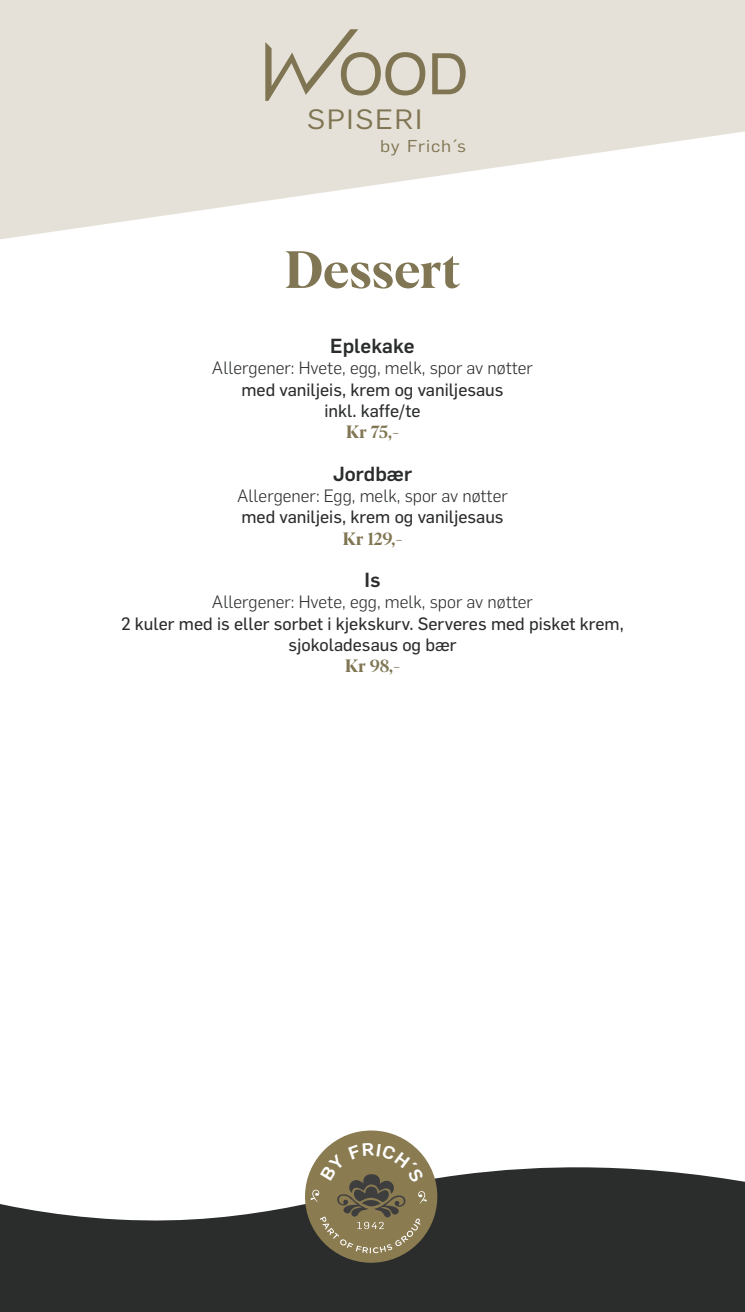
<style>
.page{position:relative;width:745px;height:1312px;background:#fff}
.page>*{position:absolute;margin:0;border:0;box-sizing:border-box;transform-origin:0 0}
.t1{font:51.25px "Albra Semi";color:#807653}
.t2{font:27.38px "Flama";letter-spacing:.055em;color:#807552;scale:1.1 1}
.t3{font:500 20px "Flama";color:#2a2d2b}
.t4{font:17.5px/21.2px "Flama Basic";color:#2a2d2b;text-align:center}
.t5{font:300 17.5px "Flama";color:#2a2d2b}
.t6{font:17.5px "Albra Semi";color:#807653}
.t7{font:16.88px "Flama";letter-spacing:.045em;color:#807552;scale:1.1 1}
</style>
<div class="page">
<svg style="left:0;top:0;width:744px;height:239px;fill:#e5e1d8"></svg>
<svg style="left:265px;top:29px;width:160px;height:72px;background:#cfc9bb"></svg>
<svg style="left:432px;top:53px;width:33px;height:41px"></svg>
<svg style="left:0;top:1167px;width:744px;height:144px;fill:#2a2d2b"></svg>
<svg style="left:304px;top:1130px;width:133px;height:132px;background:#8a7f62"></svg>
<h2 class="t2" style="left:307px;top:100px;width:106px">SPISERI</h2>
<p class="t7" style="left:380px;top:135px;width:79px">by Frich´s</p>
<h1 class="t1" style="left:284px;top:232px;width:177px">Dessert</h1>
<p class="t3" style="left:330px;top:331px;width:86px">Eplekake</p>
<p class="t5" style="left:212px;top:356px;width:322px">Allergener: Hvete, egg, melk, spor av nøtter</p>
<p class="t4" style="left:241px;top:378px;width:263px">med vaniljeis, krem og vaniljesaus inkl. kaffe/te</p>
<p class="t6" style="left:346px;top:419px;width:54px">Kr 75,-</p>
<p class="t3" style="left:332px;top:459px;width:81px">Jordbær</p>
<p class="t5" style="left:237px;top:484px;width:272px">Allergener: Egg, melk, spor av nøtter</p>
<p class="t4" style="left:241px;top:505px;width:263px">med vaniljeis, krem og vaniljesaus</p>
<p class="t6" style="left:342px;top:525px;width:61px">Kr 129,-</p>
<p class="t3" style="left:364px;top:565px;width:17px">Is</p>
<p class="t5" style="left:212px;top:590px;width:322px">Allergener: Hvete, egg, melk, spor av nøtter</p>
<p class="t4" style="left:121px;top:611px;width:504px">2 kuler med is eller sorbet i kjekskurv. Serveres med pisket krem, sjokoladesaus og bær</p>
<p class="t6" style="left:345px;top:653px;width:56px">Kr 98,-</p>
</div>
